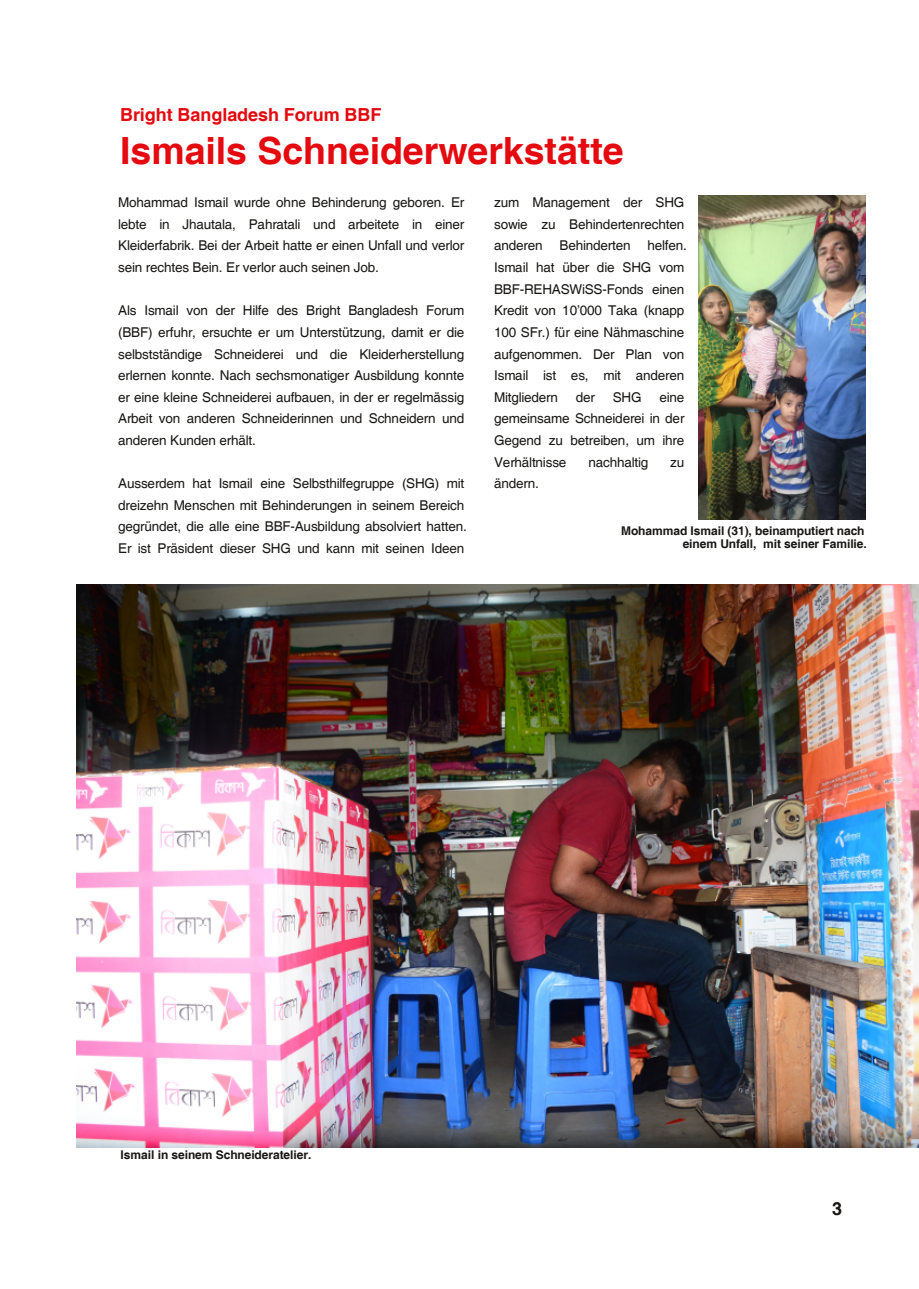
<style>
.page{position:relative;width:919px;height:1289px;background:#fff}
.page>*{position:absolute;margin:0;border:0;box-sizing:border-box;transform-origin:0 0}
.t1{font:700 37.5px "Helvetica";color:#e40a0f}
.t2{font:700 18px "Helvetica";letter-spacing:-.005em;color:#e40a0f}
.t3{font:700 18px "Helvetica";color:#181715}
.t4{font:13.5px/21.6px "Helvetica";letter-spacing:-.01em;color:#181715;text-align:justify}
.t5{font:700 12px/13.8px "Helvetica";letter-spacing:-.005em;color:#181715;text-align:right}
</style>
<div class="page">
<img style="left:77px;top:584px;width:841px;height:562px">
<img style="left:698px;top:195px;width:167px;height:324px">
<h2 class="t2" style="left:120px;top:104px;width:263px">Bright Bangladesh Forum BBF</h2>
<h1 class="t1" style="left:120px;top:129px;width:505px">Ismails Schneiderwerkstätte</h1>
<p class="t4" style="left:118px;top:192px;width:348px">Mohammad Ismail wurde ohne Behinderung geboren. Er lebte in Jhautala, Pahratali und arbeitete in einer Kleiderfabrik. Bei der Arbeit hatte er einen Unfall und verlor sein rechtes Bein. Er verlor auch seinen Job.</p>
<p class="t4" style="left:118px;top:300px;width:348px">Als Ismail von der Hilfe des Bright Bangladesh Forum (BBF) erfuhr, ersuchte er um Unterstützung, damit er die selbstständige Schneiderei und die Kleiderherstellung erlernen konnte. Nach sechsmonatiger Ausbildung konnte er eine kleine Schneiderei aufbauen, in der er regelmässig Arbeit von anderen Schneiderinnen und Schneidern und anderen Kunden erhält.</p>
<p class="t4" style="left:118px;top:472px;width:350px;text-align:left">Ausserdem hat Ismail eine Selbsthilfegruppe (SHG) mit dreizehn Menschen mit Behinderungen in seinem Bereich gegründet, die alle eine BBF-Ausbildung absolviert hatten.<br>Er ist Präsident dieser SHG und kann mit seinen Ideen</p>
<p class="t4" style="left:494px;top:192px;width:194px;text-align:left">zum Management der SHG sowie zu Behindertenrechten anderen Behinderten helfen.<br>Ismail hat über die SHG vom<br>BBF-REHASWiSS-Fonds einen<br>Kredit von 10’000 Taka (knapp<br>100 SFr.) für eine Nähmaschine aufgenommen. Der Plan von<br>Ismail ist es, mit anderen<br>Mitgliedern</p>
<p class="t4" style="left:575px;top:386px;width:21px">der</p>
<p class="t4" style="left:612px;top:386px;width:30px">SHG</p>
<p class="t4" style="left:494px;top:386px;width:192px;text-indent:165px">eine gemeinsame Schneiderei in der Gegend zu betreiben, um ihre Verhältnisse</p>
<p class="t4" style="left:588px;top:451px;width:61px">nachhaltig</p>
<p class="t4" style="left:670px;top:451px;width:16px">zu</p>
<p class="t4" style="left:494px;top:472px;width:46px">ändern.</p>
<p class="t5" style="left:621px;top:523px;width:247px">Mohammad Ismail (31), beinamputiert nach einem Unfall, mit seiner Familie.</p>
<p class="t5" style="left:121px;top:1148px;width:192px">Ismail in seinem Schneideratelier.</p>
<h2 class="t3" style="left:832px;top:1197px;width:12px">3</h2>
</div>
